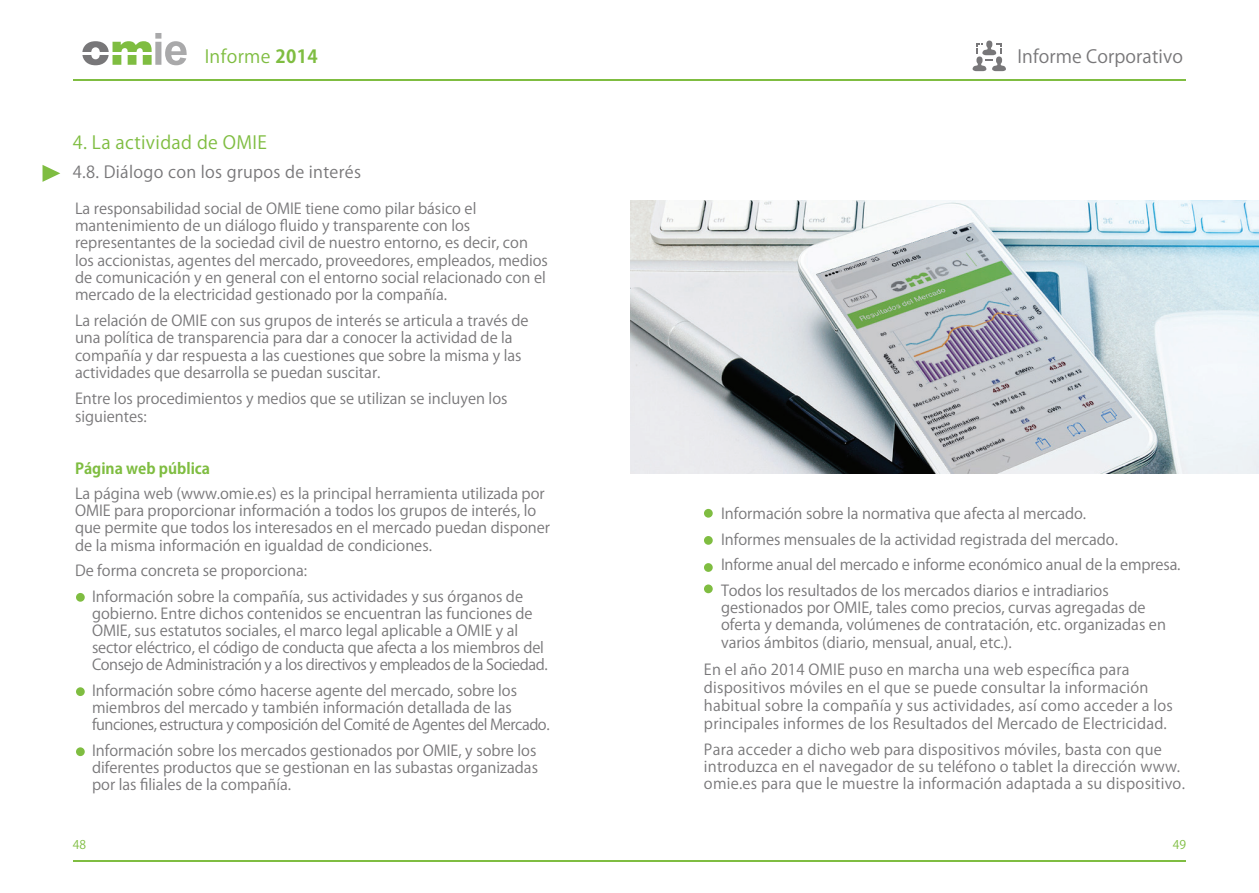
<style>
.page{position:relative;width:1259px;height:893px;background:#fff}
.page>*{position:absolute;margin:0;border:0;box-sizing:border-box;transform-origin:0 0}
.t1{font:18px "Koz Go Pr 6 N";letter-spacing:.02em;color:#7fbd41}
.t2{font:18px "Koz Go Pr 6 N";letter-spacing:.005em;color:#787779}
.t3{font:16.5px "Koz Go Pr 6 N";letter-spacing:.02em;color:#787779}
.t4{font:15px/17.1px "Koz Go Pr 6 N";color:#787779}
.t5{font:700 15px "Koz Go Pr 6 N";color:#7fbd41}
.t6{font:12px "Koz Go Pr 6 N";color:#7fbd41}
.s1{font-weight:700}
</style>
<div class="page">
<svg style="left:82px;top:33px;width:105px;height:32px"></svg>
<hr style="left:73px;top:79px;width:556px;height:2px;background:#7fbd41">
<hr style="left:73px;top:860px;width:556px;height:2px;background:#7fbd41">
<hr style="left:629px;top:79px;width:557px;height:2px;background:#7fbd41">
<hr style="left:629px;top:860px;width:557px;height:2px;background:#7fbd41">
<svg style="left:972px;top:41px;width:34px;height:30px"></svg>
<svg style="left:43px;top:165px;width:17px;height:17px"></svg>
<img style="left:630px;top:201px;width:629px;height:272px">
<div style="left:76px;top:593px;width:9px;height:9px;background:#7fbd41;border-radius:50%"></div>
<div style="left:76px;top:687px;width:9px;height:9px;background:#7fbd41;border-radius:50%"></div>
<div style="left:76px;top:747px;width:9px;height:9px;background:#7fbd41;border-radius:50%"></div>
<div style="left:704px;top:509px;width:9px;height:9px;background:#7fbd41;border-radius:50%"></div>
<div style="left:704px;top:536px;width:9px;height:9px;background:#7fbd41;border-radius:50%"></div>
<div style="left:704px;top:563px;width:9px;height:9px;background:#7fbd41;border-radius:50%"></div>
<div style="left:704px;top:584px;width:9px;height:9px;background:#7fbd41;border-radius:50%"></div>
<p class="t1" style="left:205px;top:47px;width:115px">Informe <span class="s1">2014</span></p>
<p class="t1" style="left:73px;top:133px;width:196px">4. La actividad de OMIE</p>
<p class="t3" style="left:73px;top:163px;width:290px">4.8. Diálogo con los grupos de interés</p>
<p class="t4" style="left:75px;top:200px;width:474px">La responsabilidad social de OMIE tiene como pilar básico el mantenimiento de un diálogo fluido y transparente con los representantes de la sociedad civil de nuestro entorno, es decir, con los accionistas, agentes del mercado, proveedores, empleados, medios de comunicación y en general con el entorno social relacionado con el mercado de la electricidad gestionado por la compañía.</p>
<p class="t4" style="left:75px;top:312px;width:455px">La relación de OMIE con sus grupos de interés se articula a través de una política de transparencia para dar a conocer la actividad de la compañía y dar respuesta a las cuestiones que sobre la misma y las actividades que desarrolla se puedan suscitar.</p>
<p class="t4" style="left:75px;top:389px;width:434px;line-height:18px">Entre los procedimientos y medios que se utilizan se incluyen los siguientes:</p>
<p class="t5" style="left:75px;top:460px;width:137px">Página web pública</p>
<p class="t4" style="left:75px;top:485px;width:476px">La página web (www.omie.es) es la principal herramienta utilizada por OMIE para proporcionar información a todos los grupos de interés, lo que permite que todos los interesados en el mercado puedan disponer de la misma información en igualdad de condiciones.</p>
<p class="t4" style="left:92px;top:558px;width:432px;line-height:25.7px;text-indent:-17px">De forma concreta se proporciona:<br>Información sobre la compañía, sus actividades y sus órganos de</p>
<p class="t4" style="left:92px;top:605px;width:457px">gobierno. Entre dichos contenidos se encuentran las funciones de OMIE, sus estatutos sociales, el marco legal aplicable a OMIE y al sector eléctrico, el código de conducta que afecta a los miembros del Consejo de Administración y a los directivos y empleados de la Sociedad.</p>
<p class="t4" style="left:92px;top:682px;width:459px">Información sobre cómo hacerse agente del mercado, sobre los miembros del mercado y también información detallada de las funciones, estructura y composición del Comité de Agentes del Mercado.</p>
<p class="t4" style="left:92px;top:742px;width:447px;text-align:justify">Información sobre los mercados gestionados por OMIE, y sobre los diferentes productos que se gestionan en las subastas organizadas por las filiales de la compañía.</p>
<p class="t2" style="left:1017px;top:47px;width:167px">Informe Corporativo</p>
<p class="t4" style="left:721px;top:501px;width:461px;line-height:25.7px">Información sobre la normativa que afecta al mercado.<br>Informes mensuales de la actividad registrada del mercado.<br>Informe anual del mercado e informe económico anual de la empresa.<br>Todos los resultados de los mercados diarios e intradiarios</p>
<p class="t4" style="left:721px;top:599px;width:446px;line-height:17.5px">gestionados por OMIE, tales como precios, curvas agregadas de oferta y demanda, volúmenes de contratación, etc. organizadas en varios ámbitos (diario, mensual, anual, etc.).</p>
<p class="t4" style="left:704px;top:660px;width:470px;line-height:18px">En el año 2014 OMIE puso en marcha una web específica para dispositivos móviles en el que se puede consultar la información habitual sobre la compañía y sus actividades, así como acceder a los principales informes de los Resultados del Mercado de Electricidad.</p>
<p class="t4" style="left:704px;top:741px;width:482px">Para acceder a dicho web para dispositivos móviles, basta con que introduzca en el navegador de su teléfono o tablet la dirección www. omie.es para que le muestre la información adaptada a su dispositivo.</p>
<p class="t6" style="left:73px;top:838px;width:15px">48</p>
<p class="t6" style="left:1173px;top:838px;width:15px">49</p>
</div>
